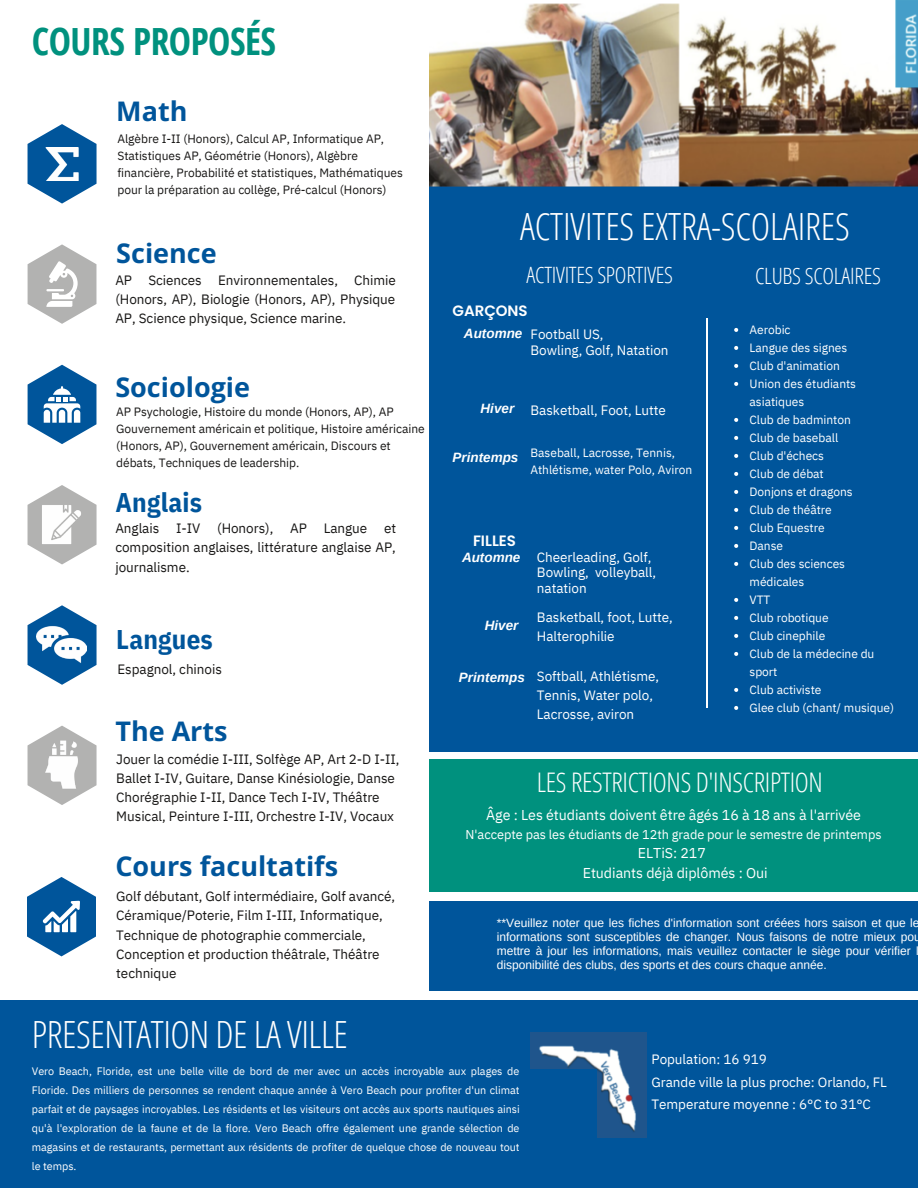
<style>
.page{position:relative;width:918px;height:1188px;background:#fff}
.page>*{position:absolute;margin:0;border:0;box-sizing:border-box;transform-origin:0 0}
.t1{font:300 37.5px "Open Sans Condensed";letter-spacing:-.005em;color:#fff}
.t2{font:700 37.5px "Open Sans Condensed";letter-spacing:-.015em;color:#00917e}
.t3{font:700 27px "Open Sans";color:#00559b}
.t4{font:300 27px "Open Sans Condensed";letter-spacing:-.015em;color:#fff}
.t5{font:700 27px "IBM Plex Sans Cond";letter-spacing:.005em;color:#00559b}
.t6{font:300 22.5px "Open Sans Condensed";letter-spacing:-.015em;color:#fff}
.t7{font:600 15px "Poppins";color:#fff}
.t8{font:14.25px/20.2px "IBM Plex Sans";letter-spacing:-.005em;color:#fff;text-align:center}
.t9{font:13.5px/19.2px "IBM Plex Sans";letter-spacing:-.005em;color:#171615;text-align:justify}
.t10{font:13.5px/19.2px "IBM Plex Sans";letter-spacing:-.005em;color:#fff}
.t11{font:italic 700 13.5px "Arimo";color:#fff}
.t12{font:12.75px "IBM Plex Sans";letter-spacing:-.005em;color:#fff}
.t13{font:12px/17px "IBM Plex Sans";letter-spacing:-.005em;color:#171615}
.t14{font:12px/18px "IBM Plex Sans";letter-spacing:-.005em;color:#fff}
.t15{font:12px/14px "Arimo";color:#fff}
.t16{font:10.8px/18.9px "IBM Plex Sans";letter-spacing:-.005em;color:#fff;text-align:justify}
</style>
<div class="page">
<svg style="left:28px;top:124px;width:69px;height:80px"></svg>
<svg style="left:28px;top:485px;width:69px;height:79px"></svg>
<svg style="left:28px;top:605px;width:69px;height:80px"></svg>
<svg style="left:28px;top:726px;width:69px;height:79px"></svg>
<svg style="left:28px;top:244px;width:68px;height:80px"></svg>
<svg style="left:28px;top:365px;width:68px;height:79px"></svg>
<div style="left:429px;top:181px;width:489px;height:571px;background:#00559b"></div>
<div style="left:429px;top:760px;width:489px;height:132px;background:#00917e"></div>
<div style="left:429px;top:901px;width:489px;height:90px;background:#00559b"></div>
<hr style="left:706px;top:318px;width:2px;height:390px;background:#fff">
<div style="left:0;top:1001px;width:918px;height:187px;background:#00559b"></div>
<img style="left:45px;top:148px;width:33px;height:33px">
<img style="left:40px;top:503px;width:44px;height:44px">
<img style="left:36px;top:619px;width:51px;height:51px">
<img style="left:35px;top:737px;width:54px;height:54px">
<svg style="left:27px;top:877px;width:69px;height:79px"></svg>
<img style="left:429px;top:0;width:489px;height:187px">
<img style="left:531px;top:1033px;width:115px;height:105px">
<div style="left:527px;top:1069px;width:70px;height:70px;background:#00559b"></div>
<svg style="left:734px;top:328px;width:4px;height:4px"></svg>
<svg style="left:734px;top:346px;width:4px;height:4px"></svg>
<svg style="left:734px;top:364px;width:4px;height:4px"></svg>
<svg style="left:734px;top:382px;width:4px;height:4px"></svg>
<svg style="left:734px;top:418px;width:4px;height:4px"></svg>
<svg style="left:734px;top:436px;width:4px;height:4px"></svg>
<svg style="left:734px;top:454px;width:4px;height:4px"></svg>
<svg style="left:734px;top:472px;width:4px;height:4px"></svg>
<svg style="left:734px;top:490px;width:4px;height:4px"></svg>
<svg style="left:734px;top:508px;width:4px;height:4px"></svg>
<svg style="left:734px;top:526px;width:4px;height:4px"></svg>
<svg style="left:734px;top:544px;width:4px;height:4px"></svg>
<svg style="left:734px;top:562px;width:4px;height:4px"></svg>
<svg style="left:734px;top:598px;width:4px;height:4px"></svg>
<svg style="left:734px;top:616px;width:4px;height:4px"></svg>
<svg style="left:734px;top:634px;width:4px;height:4px"></svg>
<svg style="left:734px;top:652px;width:4px;height:4px"></svg>
<svg style="left:734px;top:688px;width:4px;height:4px"></svg>
<svg style="left:734px;top:706px;width:4px;height:4px"></svg>
<h1 class="t2" style="left:32px;top:15px;width:246px">COURS PROPOSÉS</h1>
<h2 class="t3" style="left:116px;top:92px;width:73px">Math</h2>
<p class="t13" style="left:117px;top:130px;width:287px">Algèbre I-II (Honors), Calcul AP, Informatique AP, Statistiques AP, Géométrie (Honors), Algèbre financière, Probabilité et statistiques, Mathématiques pour la préparation au collège, Pré-calcul (Honors)</p>
<h2 class="t3" style="left:116px;top:235px;width:102px">Science</h2>
<p class="t9" style="left:115px;top:270px;width:282px">AP Sciences Environnementales, Chimie (Honors, AP), Biologie (Honors, AP), Physique AP, Science physique, Science marine.</p>
<h2 class="t3" style="left:115px;top:368px;width:136px">Sociologie</h2>
<p class="t13" style="left:116px;top:403px;width:310px">AP Psychologie, Histoire du monde (Honors, AP), AP Gouvernement américain et politique, Histoire américaine (Honors, AP), Gouvernement américain, Discours et débats, Techniques de leadership.</p>
<h2 class="t5" style="left:115px;top:484px;width:88px">Anglais</h2>
<p class="t9" style="left:115px;top:519px;width:282px">Anglais I-IV (Honors), AP Langue et composition anglaises, littérature anglaise AP, journalisme.</p>
<h2 class="t5" style="left:116px;top:621px;width:98px">Langues</h2>
<p class="t9" style="left:117px;top:660px;width:106px">Espagnol, chinois</p>
<h2 class="t3" style="left:115px;top:713px;width:114px">The Arts</h2>
<p class="t9" style="left:116px;top:749px;width:285px;text-align:left">Jouer la comédie I-III, Solfège AP, Art 2-D I-II, Ballet I-IV, Guitare, Danse Kinésiologie, Danse Chorégraphie I-II, Dance Tech I-IV, Théâtre Musical, Peinture I-III, Orchestre I-IV, Vocaux</p>
<h2 class="t3" style="left:115px;top:848px;width:224px">Cours facultatifs</h2>
<p class="t9" style="left:116px;top:887px;width:280px;text-align:left">Golf débutant, Golf intermédiaire, Golf avancé, Céramique/Poterie, Film I-III, Informatique, Technique de photographie commerciale, Conception et production théâtrale, Théâtre technique</p>
<h1 class="t1" style="left:32px;top:1007px;width:318px">PRESENTATION DE LA VILLE</h1>
<h1 class="t1" style="left:520px;top:200px;width:331px">ACTIVITES EXTRA-SCOLAIRES</h1>
<h3 class="t6" style="left:527px;top:259px;width:148px">ACTIVITES SPORTIVES</h3>
<h3 class="t6" style="left:755px;top:260px;width:127px">CLUBS SCOLAIRES</h3>
<p class="t7" style="left:452px;top:301px;width:77px">GARÇONS</p>
<p class="t11" style="left:464px;top:326px;width:60px">Automne</p>
<p class="t10" style="left:531px;top:326px;width:140px;line-height:16px">Football US,<br>Bowling, Golf, Natation</p>
<p class="t11" style="left:481px;top:401px;width:35px">Hiver</p>
<p class="t11" style="left:452px;top:450px;width:67px">Printemps</p>
<p class="t10" style="left:531px;top:400px;width:137px">Basketball, Foot, Lutte</p>
<p class="t14" style="left:531px;top:444px;width:163px;line-height:17px">Baseball, Lacrosse, Tennis,<br>Athlétisme, water Polo, Aviron</p>
<p class="t7" style="left:473px;top:530px;width:44px">FILLES</p>
<p class="t11" style="left:462px;top:550px;width:60px">Automne</p>
<p class="t11" style="left:485px;top:618px;width:35px">Hiver</p>
<p class="t11" style="left:459px;top:670px;width:67px">Printemps</p>
<p class="t10" style="left:537px;top:549px;width:121px;line-height:15.8px">Cheerleading, Golf,<br>Bowling, volleyball, natation</p>
<p class="t10" style="left:537px;top:608px;width:137px">Basketball, foot, Lutte,<br>Halterophilie</p>
<p class="t10" style="left:537px;top:666px;width:124px">Softball, Athlétisme,<br>Tennis, Water polo,<br>Lacrosse, aviron</p>
<p class="t14" style="left:750px;top:320px;width:146px">Aerobic<br>Langue des signes<br>Club d'animation<br>Union des étudiants asiatiques<br>Club de badminton<br>Club de baseball<br>Club d'échecs<br>Club de débat<br>Donjons et dragons<br>Club de théâtre<br>Club Equestre<br>Danse<br>Club des sciences médicales<br>VTT<br>Club robotique<br>Club cinephile<br>Club de la médecine du sport<br>Club activiste<br>Glee club (chant/ musique)</p>
<h2 class="t4" style="left:537px;top:763px;width:288px">LES RESTRICTIONS D'INSCRIPTION</h2>
<p class="t8" style="left:486px;top:804px;width:376px">Âge : Les étudiants doivent être âgés 16 à 18 ans à l'arrivée</p>
<p class="t12" style="left:466px;top:826px;width:418px">N'accepte pas les étudiants de 12th grade pour le semestre de printemps</p>
<p class="t8" style="left:583px;top:843px;width:186px">ELTiS: 217<br>Etudiants déjà diplômés : Oui</p>
<p class="t15" style="left:497px;top:916px;width:426px">**Veuillez noter que les fiches d'information sont créées hors saison et que le informations sont susceptibles de changer. Nous faisons de notre mieux pou mettre à jour les informations, mais veuillez contacter le siège pour vérifier l disponibilité des clubs, des sports et des cours chaque année.</p>
<p class="t16" style="left:32px;top:1062px;width:489px">Vero Beach, Floride, est une belle ville de bord de mer avec un accès incroyable aux plages de Floride. Des milliers de personnes se rendent chaque année à Vero Beach pour profiter d'un climat parfait et de paysages incroyables. Les résidents et les visiteurs ont accès aux sports nautiques ainsi qu'à l'exploration de la faune et de la flore. Vero Beach offre également une grande sélection de magasins et de restaurants, permettant aux résidents de profiter de quelque chose de nouveau tout le temps.</p>
<p class="t10" style="left:652px;top:1048px;width:237px;line-height:22.5px">Population: 16 919<br>Grande ville la plus proche: Orlando, FL<br>Temperature moyenne : 6°C to 31°C</p>
</div>
